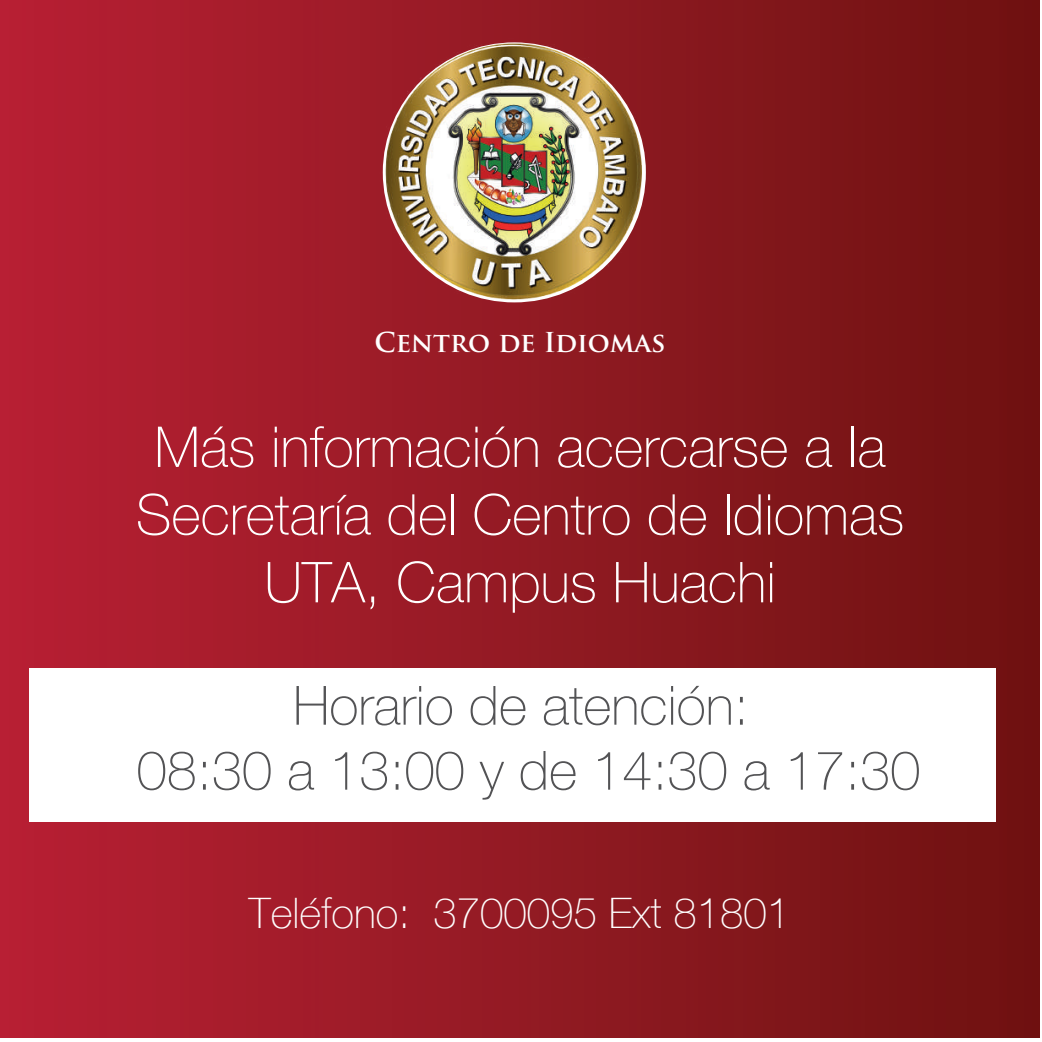
<style>
.page{position:relative;width:1042px;height:1042px;background:#fff}
.page>*{position:absolute;margin:0;border:0;box-sizing:border-box;transform-origin:0 0}
.t1{font:100 56.35px/67.7px "Helve Nue";color:#fff;text-align:center}
.t2{font:100 54.07px/64.9px "Helve Nue";color:#535355;text-align:center}
.t3{font:100 42px "Helve Nue";color:#fff}
.t4{font:700 26.78px "Trajan Pro";letter-spacing:-.005em;color:#fff}
</style>
<div class="page">
<div style="left:1px;top:0;width:1038px;height:1037px;background:linear-gradient(to right,#b82034,#6e1311)"></div>
<div style="left:29px;top:668px;width:966px;height:154px;background:#fff"></div>
<img style="left:360px;top:31px;width:320px;height:286px">
<p class="t4" style="left:374px;top:325px;width:293px">Centro de Idiomas</p>
<p class="t1" style="left:136px;top:411px;width:770px">Más información acercarse a la<br>Secretaría del Centro de Idiomas<br>UTA, Campus Huachi</p>
<p class="t2" style="left:137px;top:671px;width:785px">Horario de atención:<br>08:30 a 13:00 y de 14:30 a 17:30</p>
<p class="t3" style="left:249px;top:887px;width:543px">Teléfono: 3700095 Ext 81801</p>
</div>
